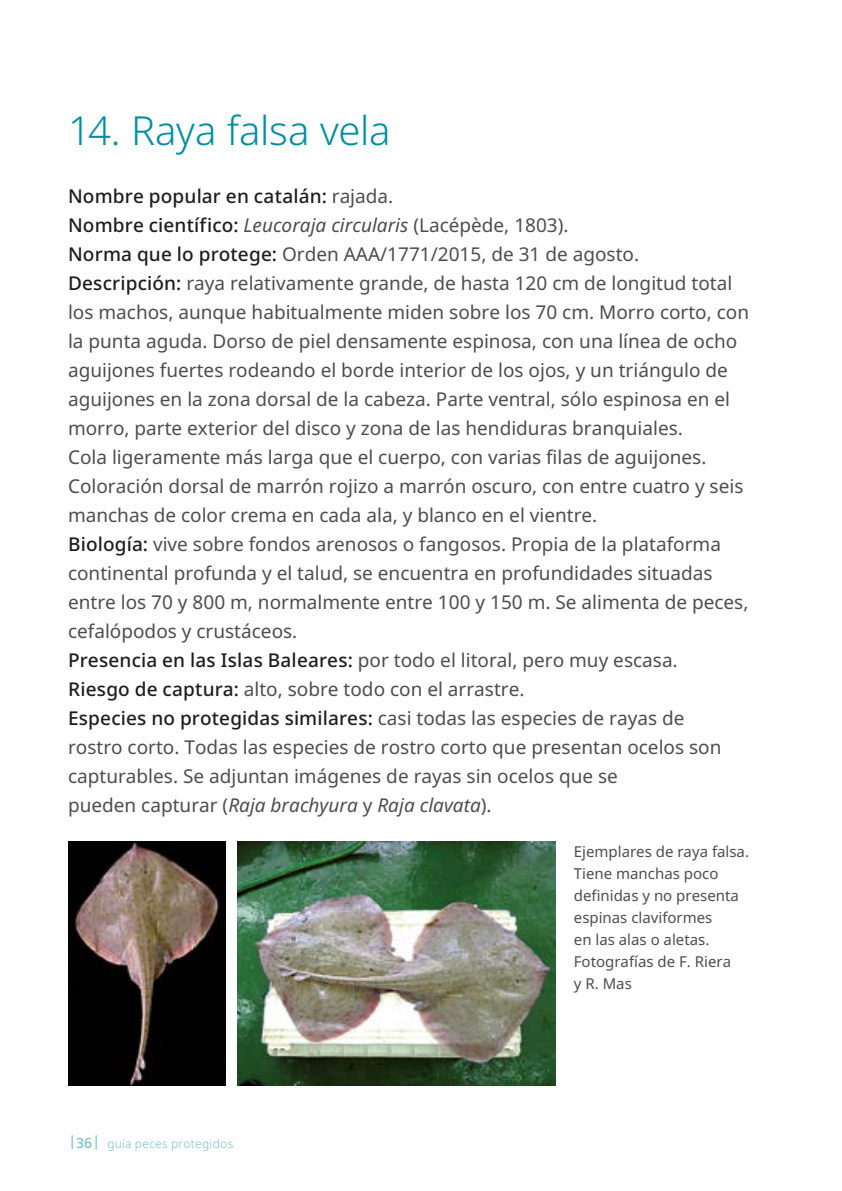
<style>
.page{position:relative;width:842px;height:1191px;background:#fff}
.page>*{position:absolute;margin:0;border:0;box-sizing:border-box;transform-origin:0 0}
.t1{font:300 40px "Noto Sans";letter-spacing:-.005em;color:#018e9e}
.t2{font:19px/29px "Noto Sans";color:#4d4d4c}
.t3{font:15px/22px "Noto Sans";color:#4d4d4c}
.t4{font:300 12px "Noto Sans";letter-spacing:.025em;color:#76c0c5}
.s1{font-weight:500;color:#1d1d1b}
.s2{font-style:italic}
.s3{font-weight:500;font-size:14px}
</style>
<div class="page">
<img style="left:68px;top:841px;width:158px;height:244px">
<img style="left:237px;top:841px;width:318px;height:244px">
<h1 class="t1" style="left:68px;top:102px;width:324px">14. Raya falsa vela</h1>
<p class="t2" style="left:68px;top:182px;width:683px"><span class="s1">Nombre popular en catalán:</span> rajada.<br><span class="s1">Nombre científico:</span> <span class="s2">Leucoraja circularis</span> (Lacépède, 1803).<br><span class="s1">Norma que lo protege:</span> Orden AAA/1771/2015, de 31 de agosto.<br><span class="s1">Descripción:</span> raya relativamente grande, de hasta 120 cm de longitud total los machos, aunque habitualmente miden sobre los 70 cm. Morro corto, con la punta aguda. Dorso de piel densamente espinosa, con una línea de ocho aguijones fuertes rodeando el borde interior de los ojos, y un triángulo de aguijones en la zona dorsal de la cabeza. Parte ventral, sólo espinosa en el morro, parte exterior del disco y zona de las hendiduras branquiales.<br>Cola ligeramente más larga que el cuerpo, con varias filas de aguijones.<br>Coloración dorsal de marrón rojizo a marrón oscuro, con entre cuatro y seis manchas de color crema en cada ala, y blanco en el vientre.<br><span class="s1">Biología:</span> vive sobre fondos arenosos o fangosos. Propia de la plataforma continental profunda y el talud, se encuentra en profundidades situadas entre los 70 y 800 m, normalmente entre 100 y 150 m. Se alimenta de peces, cefalópodos y crustáceos.<br><span class="s1">Presencia en las Islas Baleares:</span> por todo el litoral, pero muy escasa.<br><span class="s1">Riesgo de captura:</span> alto, sobre todo con el arrastre.<br><span class="s1">Especies no protegidas similares:</span> casi todas las especies de rayas de<br>rostro corto. Todas las especies de rostro corto que presentan ocelos son capturables. Se adjuntan imágenes de rayas sin ocelos que se<br>pueden capturar (<span class="s2">Raja brachyura</span> y <span class="s2">Raja clavata</span>).</p>
<p class="t3" style="left:574px;top:841px;width:177px">Ejemplares de raya falsa.<br>Tiene manchas poco definidas y no presenta espinas claviformes<br>en las alas o aletas.<br>Fotografías de F. Riera<br>y R. Mas</p>
<p class="t4" style="left:69px;top:1135px;width:166px"><sup>|</sup><span class="s3">36</span><sup>|</sup> guía peces protegidos</p>
</div>
